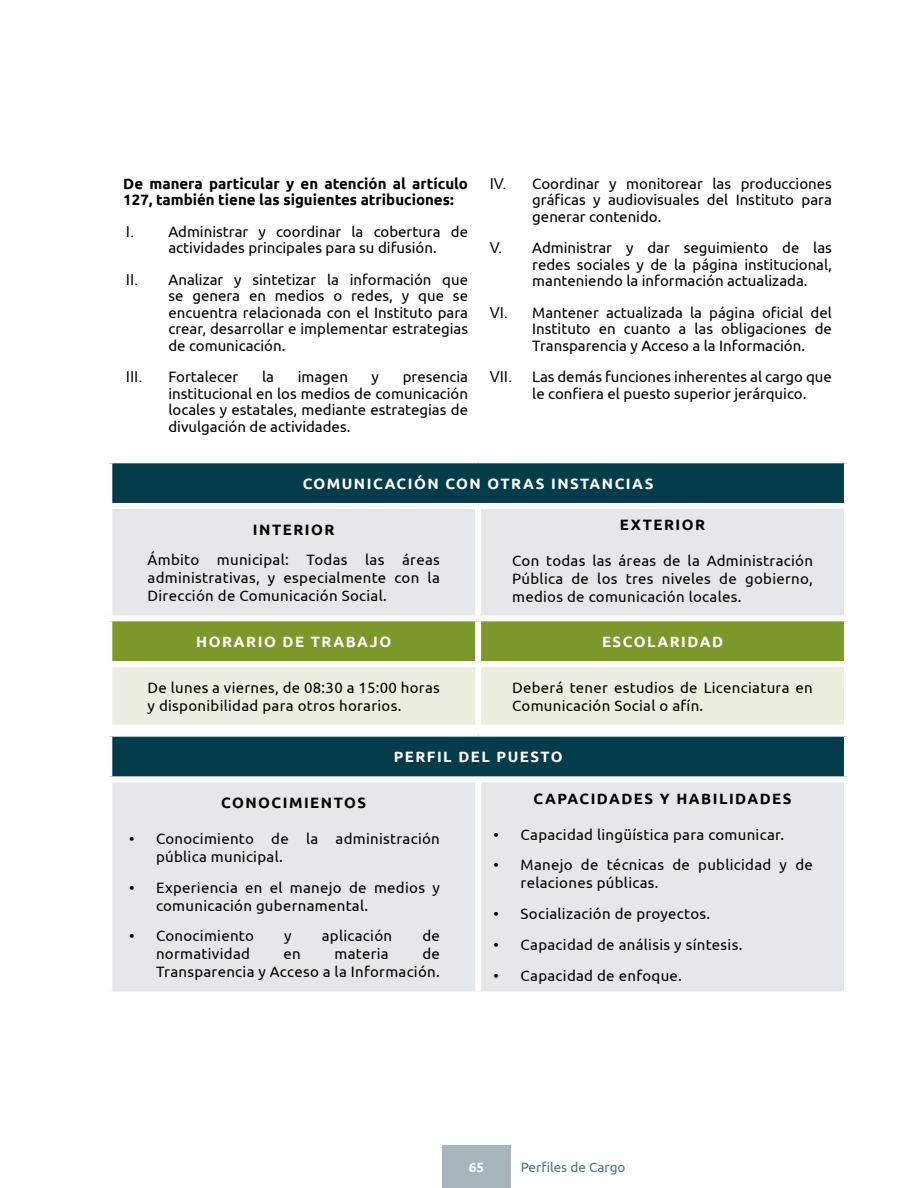
<style>
.page{position:relative;width:918px;height:1188px;background:#fff}
.page>*{position:absolute;margin:0;border:0;box-sizing:border-box;transform-origin:0 0}
.t1{font:15px/16.5px "Ubuntu";letter-spacing:.02em;color:#000;text-align:justify}
.t2{font:15px/16.5px "Ubuntu";color:#000}
.t3{font:700 15px/16.5px "Ubuntu";color:#000}
.t4{font:700 15px "Ubuntu";letter-spacing:.1em;color:#fff}
.t5{font:700 15px "Ubuntu";letter-spacing:.1em;color:#000}
.t6{font:15px "Arial";color:#000}
.t7{font:13.5px "Ubuntu";color:#48787e}
.t8{font:700 13.5px "Ubuntu";color:#fff}
.s1{font-family:"Arial"}
</style>
<div class="page">
<div style="left:109px;top:460px;width:738px;height:46px;background:#053c49"></div>
<div style="left:112px;top:509px;width:732px;height:106px;background:#e4e8ea"></div>
<div style="left:112px;top:621px;width:732px;height:40px;background:#7c982a"></div>
<div style="left:112px;top:667px;width:732px;height:58px;background:#edeedf"></div>
<div style="left:844px;top:463px;width:6px;height:40px;background:#fff"></div>
<div style="left:106px;top:457px;width:372px;height:6px;background:#fff"></div>
<div style="left:106px;top:463px;width:6px;height:40px;background:#fff"></div>
<div style="left:478px;top:457px;width:372px;height:6px;background:#fff"></div>
<div style="left:475px;top:621px;width:6px;height:40px;background:#fff"></div>
<div style="left:475px;top:667px;width:6px;height:58px;background:#fff"></div>
<div style="left:475px;top:509px;width:6px;height:106px;background:#fff"></div>
<div style="left:106px;top:503px;width:372px;height:6px;background:#fff"></div>
<div style="left:478px;top:503px;width:372px;height:6px;background:#fff"></div>
<div style="left:109px;top:734px;width:738px;height:45px;background:#053c49"></div>
<div style="left:112px;top:782px;width:732px;height:210px;background:#e4e8ea"></div>
<div style="left:844px;top:737px;width:6px;height:39px;background:#fff"></div>
<div style="left:106px;top:731px;width:372px;height:6px;background:#fff"></div>
<div style="left:106px;top:737px;width:6px;height:39px;background:#fff"></div>
<div style="left:478px;top:731px;width:372px;height:6px;background:#fff"></div>
<div style="left:475px;top:782px;width:6px;height:210px;background:#fff"></div>
<div style="left:106px;top:776px;width:372px;height:6px;background:#fff"></div>
<div style="left:478px;top:776px;width:372px;height:6px;background:#fff"></div>
<div style="left:443px;top:1145px;width:68px;height:43px;background:#a5b5b9"></div>
<p class="t3" style="left:123px;top:175px;width:346px">De manera particular y en atención al artículo<br>127, también tiene las siguientes atribuciones:</p>
<p class="t2" style="left:168px;top:223px;width:301px;text-indent:-43px"><span class="s1">I.</span> Administrar y coordinar la cobertura de actividades principales para su difusión.</p>
<p class="t1" style="left:168px;top:271px;width:301px;text-indent:-43px"><span class="s1">II.</span> Analizar y sintetizar la información que se genera en medios o redes, y que se encuentra relacionada con el Instituto para crear, desarrollar e implementar estrategias de comunicación.</p>
<p class="t6" style="left:126px;top:369px;width:18px">III.</p>
<p class="t2" style="left:168px;top:369px;width:71px">Fortalecer</p>
<p class="t1" style="left:262px;top:369px;width:13px">la</p>
<p class="t1" style="left:298px;top:369px;width:52px">imagen</p>
<p class="t1" style="left:372px;top:369px;width:9px">y</p>
<p class="t1" style="left:168px;top:369px;width:301px;text-indent:234px">presencia institucional en los medios de comunicación locales y estatales, mediante estrategias de divulgación de actividades.</p>
<p class="t1" style="left:532px;top:175px;width:301px;text-indent:-43px"><span class="s1">IV.</span> Coordinar y monitorear las producciones gráficas y audiovisuales del Instituto para generar contenido.</p>
<p class="t1" style="left:532px;top:240px;width:301px;text-indent:-43px"><span class="s1">V.</span> Administrar y dar seguimiento de las redes sociales y de la página institucional, manteniendo la información actualizada.</p>
<p class="t1" style="left:532px;top:304px;width:301px;text-indent:-43px"><span class="s1">VI.</span> Mantener actualizada la página oficial del Instituto en cuanto a las obligaciones de Transparencia y Acceso a la Información.</p>
<p class="t6" style="left:490px;top:369px;width:24px">VII.</p>
<p class="t2" style="left:532px;top:369px;width:301px">Las demás funciones inherentes al cargo que le confiera el puesto superior jerárquico.</p>
<p class="t4" style="left:303px;top:475px;width:352px">COMUNICACIÓN CON OTRAS INSTANCIAS</p>
<p class="t5" style="left:253px;top:521px;width:83px">INTERIOR</p>
<p class="t1" style="left:148px;top:551px;width:294px;line-height:18px">Ámbito municipal: Todas las áreas administrativas, y especialmente con la Dirección de Comunicación Social.</p>
<p class="t5" style="left:620px;top:516px;width:87px">EXTERIOR</p>
<p class="t1" style="left:512px;top:552px;width:302px;line-height:18px">Con todas las áreas de la Administración Pública de los tres niveles de gobierno, medios de comunicación locales.</p>
<p class="t4" style="left:196px;top:633px;width:197px">HORARIO DE TRABAJO</p>
<p class="t4" style="left:602px;top:633px;width:123px">ESCOLARIDAD</p>
<p class="t1" style="left:148px;top:678px;width:294px;line-height:18px">De lunes a viernes, de 08:30 a 15:00 horas y disponibilidad para otros horarios.</p>
<p class="t1" style="left:512px;top:678px;width:302px;line-height:18px">Deberá tener estudios de Licenciatura en<br>Comunicación Social o afín.</p>
<p class="t4" style="left:394px;top:748px;width:170px">PERFIL DEL PUESTO</p>
<p class="t5" style="left:221px;top:794px;width:146px">CONOCIMIENTOS</p>
<p class="t1" style="left:156px;top:829px;width:285px;line-height:18px;text-indent:-27px">• Conocimiento de la administración pública municipal.</p>
<p class="t1" style="left:156px;top:878px;width:285px;line-height:18px;text-indent:-27px">• Experiencia en el manejo de medios y comunicación gubernamental.</p>
<p class="t1" style="left:129px;top:928px;width:126px">• Conocimiento</p>
<p class="t1" style="left:284px;top:928px;width:9px">y</p>
<p class="t1" style="left:322px;top:928px;width:72px">aplicación</p>
<p class="t1" style="left:422px;top:928px;width:19px">de</p>
<p class="t1" style="left:156px;top:946px;width:95px">normatividad</p>
<p class="t1" style="left:284px;top:946px;width:19px">en</p>
<p class="t1" style="left:335px;top:946px;width:56px">materia</p>
<p class="t5" style="left:533px;top:790px;width:260px">CAPACIDADES Y HABILIDADES</p>
<p class="t1" style="left:494px;top:826px;width:292px">• Capacidad lingüística para comunicar.</p>
<p class="t1" style="left:521px;top:856px;width:294px;line-height:18px;text-indent:-27px">• Manejo de técnicas de publicidad y de relaciones públicas.</p>
<p class="t1" style="left:494px;top:905px;width:218px">• Socialización de proyectos.</p>
<p class="t1" style="left:494px;top:936px;width:250px">• Capacidad de análisis y síntesis.</p>
<p class="t1" style="left:494px;top:967px;width:190px">• Capacidad de enfoque.</p>
<p class="t1" style="left:156px;top:945px;width:285px;line-height:18px;text-align:right">de<br>Transparencia y Acceso a la Información.</p>
<p class="t8" style="left:469px;top:1159px;width:17px">65</p>
<p class="t7" style="left:521px;top:1159px;width:106px">Perfiles de Cargo</p>
</div>
